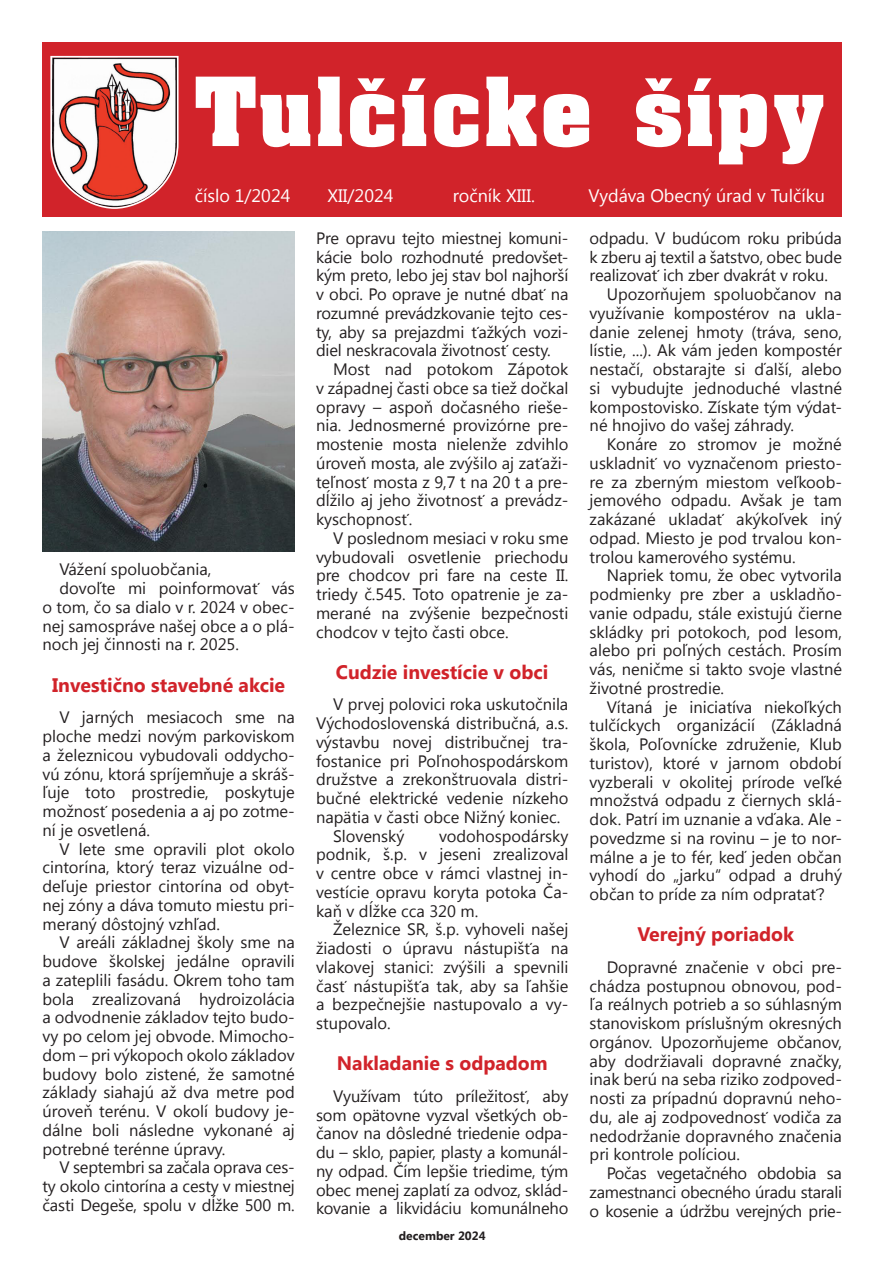
<style>
.page{position:relative;width:893px;height:1263px;background:#fff}
.page>*{position:absolute;margin:0;border:0;box-sizing:border-box;transform-origin:0 0}
.t1{font:700 81px "Aardvark";letter-spacing:.04em;color:#fff}
.Podnadpis{font:700 19.5px "Segoe UI";color:#d1232a}
.t2{font:18px "Segoe UI";color:#fff}
.t3{font:16.5px/18.8px "Segoe UI";color:#231f20;text-align:justify}
.t4{font:700 12px "Segoe UI";color:#231f20}
</style>
<div class="page">
<div style="left:43px;top:43px;width:799px;height:174px;background:#d1232a"></div>
<svg style="left:50px;top:55px;width:129px;height:154px;background:#d99f9c"></svg>
<img style="left:43px;top:232px;width:252px;height:319px">
<p class="t1" style="left:195px;top:56px;width:630px">Tulčícke šípy</p>
<p class="t2" style="left:195px;top:184px;width:97px">číslo 1/2024</p>
<p class="t2" style="left:327px;top:184px;width:68px">XII/2024</p>
<p class="t2" style="left:453px;top:184px;width:84px">ročník XIII.</p>
<p class="t2" style="left:588px;top:184px;width:238px">Vydáva Obecný úrad v Tulčíku</p>
<p class="t3" style="left:60px;top:559px;width:153px">Vážení spoluobčania,</p>
<p class="t3" style="left:43px;top:578px;width:254px;text-indent:17px">dovoľte mi poinformovať vás o tom, čo sa dialo v r. 2024 v obec&shy;nej samospráve našej obce a o plá&shy;noch jej činnosti na r. 2025.</p>
<p class="Podnadpis" style="left:52px;top:671px;width:235px">Investično stavebné akcie</p>
<p class="t3" style="left:43px;top:707px;width:254px;text-indent:17px">V jarných mesiacoch sme na ploche medzi novým parkoviskom a železnicou vybudovali oddycho&shy;vú zónu, ktorá spríjemňuje a skráš&shy;ľuje toto prostredie, poskytuje možnosť posedenia a aj po zotme&shy;ní je osvetlená.</p>
<p class="t3" style="left:43px;top:838px;width:254px;text-indent:17px">V lete sme opravili plot okolo cintorína, ktorý teraz vizuálne od&shy;deľuje priestor cintorína od obyt&shy;nej zóny a dáva tomuto miestu pri&shy;meraný dôstojný vzhľad.</p>
<p class="t3" style="left:43px;top:932px;width:254px;text-indent:17px">V areáli základnej školy sme na budove školskej jedálne opravili a zateplili fasádu. Okrem toho tam bola zrealizovaná hydroizolácia a odvodnenie základov tejto budo&shy;vy po celom jej obvode. Mimocho&shy;dom – pri výkopoch okolo základov budovy bolo zistené, že samotné základy siahajú až dva metre pod úroveň terénu. V okolí budovy je&shy;dálne boli následne vykonané aj potrebné terénne úpravy.</p>
<p class="t3" style="left:43px;top:1157px;width:254px;text-indent:17px">V septembri sa začala oprava ces&shy;ty okolo cintorína a cesty v miestnej časti Degeše, spolu v dĺžke 500 m.</p>
<p class="t3" style="left:316px;top:228px;width:254px">Pre opravu tejto miestnej komuni&shy;kácie bolo rozhodnuté predovšet&shy;kým preto, lebo jej stav bol najhorší v obci. Po oprave je nutné dbať na rozumné prevádzkovanie tejto ces&shy;ty, aby sa prejazdmi ťažkých vozi&shy;diel neskracovala životnosť cesty.</p>
<p class="t3" style="left:316px;top:359px;width:254px;text-indent:17px">Most nad potokom Zápotok v západnej časti obce sa tiež dočkal opravy – aspoň dočasného rieše&shy;nia. Jednosmerné provizórne pre&shy;mostenie mosta nielenže zdvihlo úroveň mosta, ale zvýšilo aj zaťaži&shy;teľnosť mosta z 9,7 t na 20 t a pre&shy;dĺžilo aj jeho životnosť a prevádz&shy;kyschopnosť.</p>
<p class="t3" style="left:316px;top:528px;width:254px;text-indent:17px">V poslednom mesiaci v roku sme vybudovali osvetlenie priechodu pre chodcov pri fare na ceste II. triedy č.545. Toto opatrenie je za&shy;merané na zvýšenie bezpečnosti chodcov v tejto časti obce.</p>
<p class="Podnadpis" style="left:336px;top:658px;width:214px">Cudzie investície v obci</p>
<p class="t3" style="left:316px;top:694px;width:254px;text-indent:17px">V prvej polovici roka uskutočnila Východoslovenská distribučná, a.s. výstavbu novej distribučnej tra&shy;fostanice pri Poľnohospodárskom družstve a zrekonštruovala distri&shy;bučné elektrické vedenie nízkeho napätia v časti obce Nižný koniec.</p>
<p class="t3" style="left:333px;top:826px;width:73px">Slovenský</p>
<p class="t3" style="left:316px;top:826px;width:254px;text-indent:123px">vodohospodársky podnik, š.p. v jeseni zrealizoval v centre obce v rámci vlastnej in&shy;vestície opravu koryta potoka Ča&shy;kaň v dĺžke cca 320 m.</p>
<p class="t3" style="left:316px;top:919px;width:254px;text-indent:17px">Železnice SR, š.p. vyhoveli našej žiadosti o úpravu nástupišťa na vlakovej stanici: zvýšili a spevnili časť nástupišťa tak, aby sa ľahšie a bezpečnejšie nastupovalo a vy&shy;stupovalo.</p>
<p class="Podnadpis" style="left:337px;top:1049px;width:212px">Nakladanie s odpadom</p>
<p class="t3" style="left:316px;top:1086px;width:254px;text-indent:17px">Využívam túto príležitosť, aby som opätovne vyzval všetkých ob&shy;čanov na dôsledné triedenie odpa&shy;du – sklo, papier, plasty a komunál&shy;ny odpad. Čím lepšie triedime, tým obec menej zaplatí za odvoz, sklád&shy;kovanie a likvidáciu komunálneho</p>
<p class="t4" style="left:399px;top:1227px;width:88px">december 2024</p>
<p class="t3" style="left:590px;top:228px;width:254px">odpadu. V budúcom roku pribúda k zberu aj textil a šatstvo, obec bude realizovať ich zber dvakrát v roku.</p>
<p class="t3" style="left:590px;top:284px;width:254px;text-indent:17px">Upozorňujem spoluobčanov na využívanie kompostérov na ukla&shy;danie zelenej hmoty (tráva, seno, lístie, ...). Ak vám jeden kompostér nestačí, obstarajte si ďalší, alebo si vybudujte jednoduché vlastné kompostovisko. Získate tým výdat&shy;né hnojivo do vašej záhrady.</p>
<p class="t3" style="left:590px;top:434px;width:254px;text-indent:17px">Konáre zo stromov je možné uskladniť vo vyznačenom priesto&shy;re za zberným miestom veľkoob&shy;jemového odpadu. Avšak je tam zakázané ukladať akýkoľvek iný odpad. Miesto je pod trvalou kon&shy;trolou kamerového systému.</p>
<p class="t3" style="left:590px;top:565px;width:254px;text-indent:17px">Napriek tomu, že obec vytvorila podmienky pre zber a uskladňo&shy;vanie odpadu, stále existujú čierne skládky pri potokoch, pod lesom, alebo pri poľných cestách. Prosím vás, neničme si takto svoje vlastné životné prostredie.</p>
<p class="t3" style="left:590px;top:697px;width:254px;text-indent:17px">Vítaná je iniciatíva niekoľkých tulčíckych organizácií (Základná škola, Poľovnícke združenie, Klub turistov), ktoré v jarnom období vyzberali v okolitej prírode veľké množstvá odpadu z čiernych sklá&shy;dok. Patrí im uznanie a vďaka. Ale - povedzme si na rovinu – je to nor&shy;málne a je to fér, keď jeden občan vyhodí do „jarku“ odpad a druhý občan to príde za ním odpratať?</p>
<p class="Podnadpis" style="left:637px;top:920px;width:158px">Verejný poriadok</p>
<p class="t3" style="left:590px;top:957px;width:254px;text-indent:17px">Dopravné značenie v obci pre&shy;chádza postupnou obnovou, pod&shy;ľa reálnych potrieb a so súhlasným stanoviskom príslušným okresných orgánov. Upozorňujeme občanov, aby dodržiavali dopravné značky, inak berú na seba riziko zodpoved&shy;nosti za prípadnú dopravnú neho&shy;du, ale aj zodpovednosť vodiča za nedodržanie dopravného značenia pri kontrole políciou.</p>
<p class="t3" style="left:590px;top:1163px;width:254px;text-indent:17px">Počas vegetačného obdobia sa zamestnanci obecného úradu starali o kosenie a údržbu verejných prie-</p>
</div>
